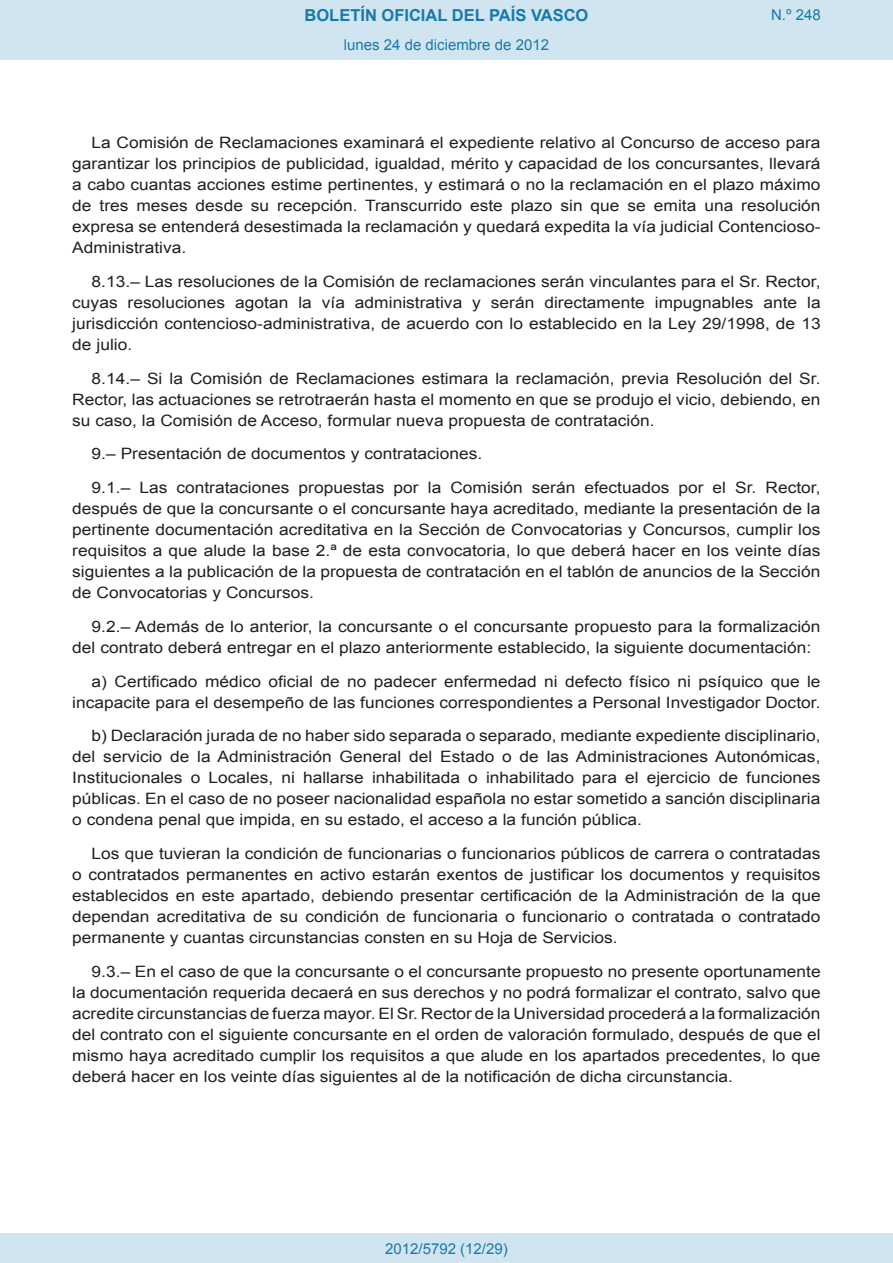
<style>
.page{position:relative;width:893px;height:1263px;background:#fff}
.page>*{position:absolute;margin:0;border:0;box-sizing:border-box;transform-origin:0 0}
.t1{font:700 16.5px "Arial";color:#1879ad}
.BOPVDetalle{font:15.6px/21px "Arial";color:#231f20;text-align:justify;scale:1.11 1}
.Paginacion_Centro{font:15px "Arial";color:#1879ad}
</style>
<div class="page">
<div style="left:0;top:0;width:893px;height:60px;background:#d0e5f0"></div>
<div style="left:0;top:1233px;width:893px;height:30px;background:#d0e5f0"></div>
<p class="t1" style="left:305px;top:4px;width:285px">BOLETÍN OFICIAL DEL PAÍS VASCO</p>
<p class="Paginacion_Centro" style="left:344px;top:35px;width:207px">lunes 24 de diciembre de 2012</p>
<p class="Paginacion_Centro" style="left:771px;top:5px;width:51px">N.º 248</p>
<p class="BOPVDetalle" style="left:72px;top:132px;width:676px;text-indent:19px">La Comisión de Reclamaciones examinará el expediente relativo al Concurso de acceso para garantizar los principios de publicidad, igualdad, mérito y capacidad de los concursantes, llevará a cabo cuantas acciones estime pertinentes, y estimará o no la reclamación en el plazo máximo de tres meses desde su recepción. Transcurrido este plazo sin que se emita una resolución expresa se entenderá desestimada la reclamación y quedará expedita la vía judicial Contencioso-Administrativa.</p>
<p class="BOPVDetalle" style="left:72px;top:271px;width:676px;text-indent:19px">8.13.– Las resoluciones de la Comisión de reclamaciones serán vinculantes para el Sr. Rector, cuyas resoluciones agotan la vía administrativa y serán directamente impugnables ante la jurisdicción contencioso-administrativa, de acuerdo con lo establecido en la Ley 29/1998, de 13 de julio.</p>
<p class="BOPVDetalle" style="left:72px;top:368px;width:676px;text-indent:19px">8.14.– Si la Comisión de Reclamaciones estimara la reclamación, previa Resolución del Sr.<br>Rector, las actuaciones se retrotraerán hasta el momento en que se produjo el vicio, debiendo, en su caso, la Comisión de Acceso, formular nueva propuesta de contratación.</p>
<p class="BOPVDetalle" style="left:92px;top:444px;width:353px">9.– Presentación de documentos y contrataciones.</p>
<p class="BOPVDetalle" style="left:72px;top:477px;width:676px;text-indent:19px">9.1.– Las contrataciones propuestas por la Comisión serán efectuados por el Sr. Rector, después de que la concursante o el concursante haya acreditado, mediante la presentación de la pertinente documentación acreditativa en la Sección de Convocatorias y Concursos, cumplir los requisitos a que alude la base 2.ª de esta convocatoria, lo que deberá hacer en los veinte días siguientes a la publicación de la propuesta de contratación en el tablón de anuncios de la Sección de Convocatorias y Concursos.</p>
<p class="BOPVDetalle" style="left:72px;top:616px;width:676px;text-indent:19px">9.2.– Además de lo anterior, la concursante o el concursante propuesto para la formalización del contrato deberá entregar en el plazo anteriormente establecido, la siguiente documentación:</p>
<p class="BOPVDetalle" style="left:72px;top:671px;width:676px;text-align:right">a) Certificado médico oficial de no padecer enfermedad ni defecto físico ni psíquico que le incapacite para el desempeño de las funciones correspondientes a Personal Investigador Doctor.</p>
<p class="BOPVDetalle" style="left:72px;top:726px;width:676px;text-indent:19px">b) Declaración jurada de no haber sido separada o separado, mediante expediente disciplinario, del servicio de la Administración General del Estado o de las Administraciones Autonómicas, Institucionales o Locales, ni hallarse inhabilitada o inhabilitado para el ejercicio de funciones públicas. En el caso de no poseer nacionalidad española no estar sometido a sanción disciplinaria o condena penal que impida, en su estado, el acceso a la función pública.</p>
<p class="BOPVDetalle" style="left:72px;top:843px;width:676px;text-indent:19px">Los que tuvieran la condición de funcionarias o funcionarios públicos de carrera o contratadas o contratados permanentes en activo estarán exentos de justificar los documentos y requisitos establecidos en este apartado, debiendo presentar certificación de la Administración de la que dependan acreditativa de su condición de funcionaria o funcionario o contratada o contratado permanente y cuantas circunstancias consten en su Hoja de Servicios.</p>
<p class="BOPVDetalle" style="left:72px;top:961px;width:676px;text-indent:19px">9.3.– En el caso de que la concursante o el concursante propuesto no presente oportunamente la documentación requerida decaerá en sus derechos y no podrá formalizar el contrato, salvo que acredite circunstancias de fuerza mayor. El Sr. Rector de la Universidad procederá a la formalización del contrato con el siguiente concursante en el orden de valoración formulado, después de que el mismo haya acreditado cumplir los requisitos a que alude en los apartados precedentes, lo que deberá hacer en los veinte días siguientes al de la notificación de dicha circunstancia.</p>
<p class="Paginacion_Centro" style="left:385px;top:1238px;width:124px">2012/5792 (12/29)</p>
</div>
